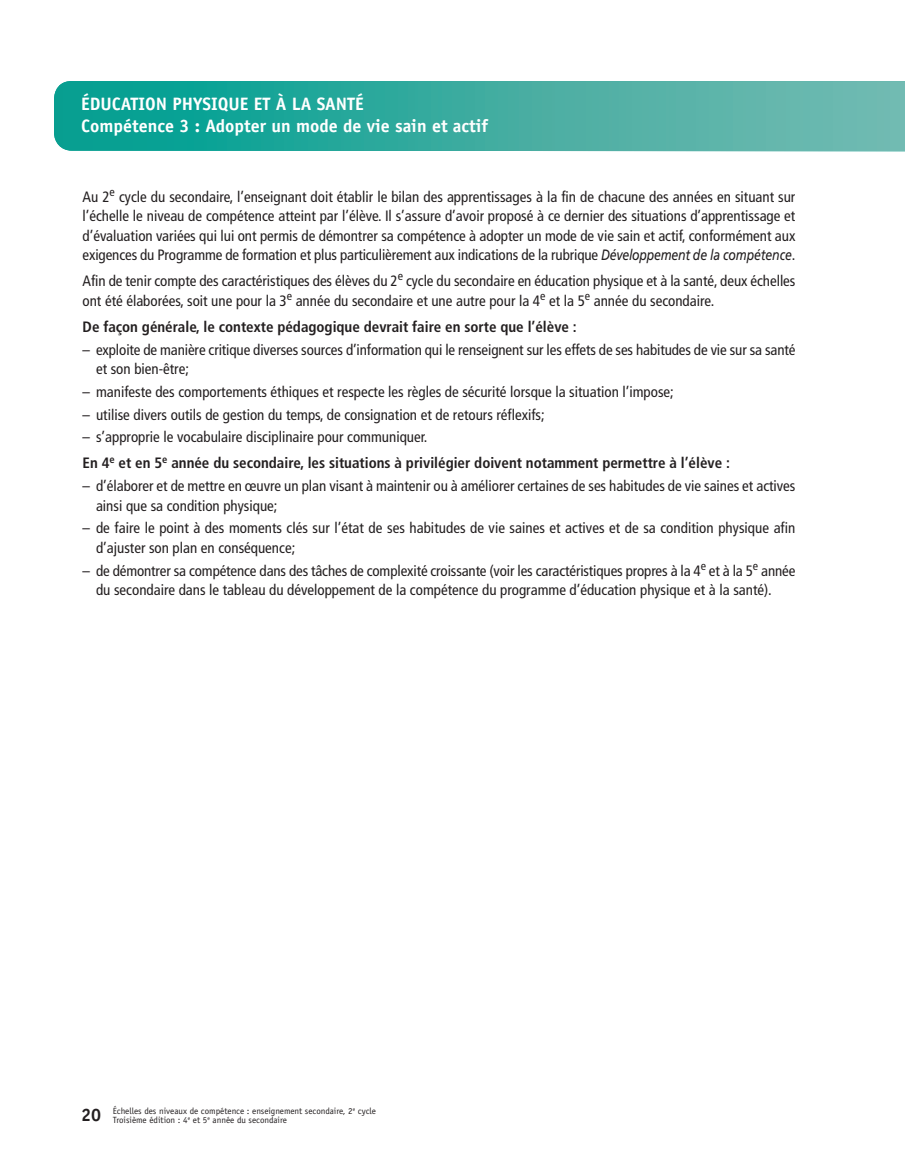
<style>
.page{position:relative;width:905px;height:1175px;background:#fff}
.page>*{position:absolute;margin:0;border:0;box-sizing:border-box;transform-origin:0 0}
.t1{font:700 18px/21.6px "Officina Sans";color:#fff}
.t2{font:condensed 15px/19.5px "Frutiger";color:#231f20}
.t3{font:700 condensed 15px/26px "Frutiger";color:#231f20}
.t4{font:9px/9px "Officina Sans";color:#231f20}
.s1{font-style:italic;font-stretch:normal}
.s2{font-weight:400}
.s3{font-weight:700;font-size:18px}
</style>
<div class="page">
<svg style="left:54px;top:81px;width:850px;height:70px;background:#3baca0"></svg>
<p class="t1" style="left:81px;top:95px;width:409px">ÉDUCATION PHYSIQUE ET À LA SANTÉ<br>Compétence 3 : Adopter un mode de vie sain et actif</p>
<p class="t2" style="left:82px;top:188px;width:714px;text-align:justify">Au 2<sup>e</sup> cycle du secondaire, l’enseignant doit établir le bilan des apprentissages à la fin de chacune des années en situant sur l’échelle le niveau de compétence atteint par l’élève. Il s’assure d’avoir proposé à ce dernier des situations d’apprentissage et d’évaluation variées qui lui ont permis de démontrer sa compétence à adopter un mode de vie sain et actif, conformément aux exigences du Programme de formation et plus particulièrement aux indications de la rubrique <span class="s1">Développement de la compétence</span>.</p>
<p class="t2" style="left:82px;top:272px;width:714px">Afin de tenir compte des caractéristiques des élèves du 2<sup>e</sup> cycle du secondaire en éducation physique et à la santé, deux échelles ont été élaborées, soit une pour la 3<sup>e</sup> année du secondaire et une autre pour la 4<sup>e</sup> et la 5<sup>e</sup> année du secondaire.</p>
<p class="t3" style="left:82px;top:315px;width:496px">De façon générale, le contexte pédagogique devrait faire en sorte que l’élève :</p>
<p class="t2" style="left:96px;top:341px;width:701px;text-indent:-13px">– exploite de manière critique diverses sources d’information qui le renseignent sur les effets de ses habitudes de vie sur sa santé et son bien-être;</p>
<p class="t2" style="left:82px;top:383px;width:592px">– manifeste des comportements éthiques et respecte les règles de sécurité lorsque la situation l’impose;</p>
<p class="t2" style="left:82px;top:406px;width:463px">– utilise divers outils de gestion du temps, de consignation et de retours réflexifs;</p>
<p class="t3" style="left:82px;top:425px;width:649px"><span class="s2">– s’approprie le vocabulaire disciplinaire pour communiquer.<br></span>En 4<sup>e</sup> et en 5<sup>e</sup> année du secondaire, les situations à privilégier doivent notamment permettre à l’élève :</p>
<p class="t2" style="left:96px;top:477px;width:701px;text-indent:-13px">– d’élaborer et de mettre en œuvre un plan visant à maintenir ou à améliorer certaines de ses habitudes de vie saines et actives ainsi que sa condition physique;</p>
<p class="t2" style="left:96px;top:519px;width:701px;text-indent:-13px">– de faire le point à des moments clés sur l’état de ses habitudes de vie saines et actives et de sa condition physique afin d’ajuster son plan en conséquence;</p>
<p class="t2" style="left:96px;top:562px;width:700px;text-indent:-14px">– de démontrer sa compétence dans des tâches de complexité croissante (voir les caractéristiques propres à la 4<sup>e</sup> et à la 5<sup>e</sup> année du secondaire dans le tableau du développement de la compétence du programme d’éducation physique et à la santé).</p>
<p class="t4" style="left:113px;top:1107px;width:265px;text-indent:-32px"><span class="s3">20</span> Échelles des niveaux de compétence : enseignement secondaire, 2<sup>e</sup> cycle<br>Troisième édition : 4<sup>e</sup> et 5<sup>e</sup> année du secondaire</p>
</div>
